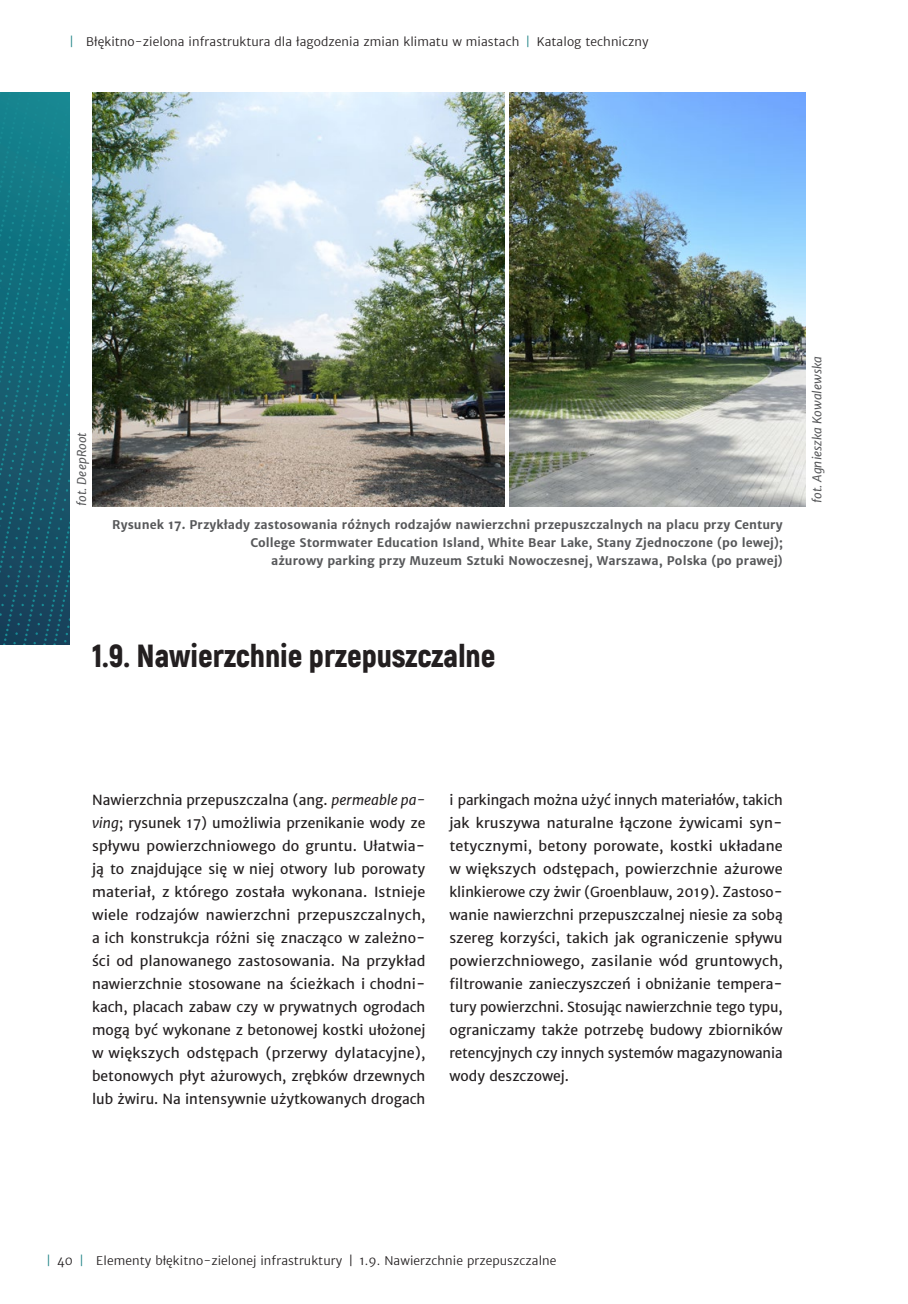
<style>
.page{position:relative;width:908px;height:1304px;background:#fff}
.page>*{position:absolute;margin:0;border:0;box-sizing:border-box;transform-origin:0 0}
.t1{font:900 32px "Akrobat";color:#231f20}
.body{font:14px/23px "Merriweather Sans";color:#231f20;text-align:justify}
.figure_style{font:700 12px/18px "Merriweather Sans";letter-spacing:.005em;color:#57585a;text-align:right}
.t2{font:300 12px "Merriweather Sans";letter-spacing:.005em;color:#231f20}
.copy{font:italic 12px "Merriweather Sans";letter-spacing:.005em;color:#57585a}
.s1{color:#228588}
.s2{font-style:italic}
</style>
<div class="page">
<svg style="left:0;top:92px;width:69px;height:552px"></svg>
<img style="left:92px;top:92px;width:412px;height:414px">
<img style="left:509px;top:92px;width:296px;height:414px">
<p class="t2" style="left:69px;top:34px;width:581px"><span class="s1">|</span> Błękitno-zielona infrastruktura dla łagodzenia zmian klimatu w miastach <span class="s1">|</span> Katalog techniczny</p>
<p class="copy" style="left:74px;top:506px;width:75px;rotate:-90deg">fot. DeepRoot</p>
<p class="figure_style" style="left:112px;top:516px;width:671px">Rysunek 17. Przykłady zastosowania różnych rodzajów nawierzchni przepuszczalnych na placu przy Century<br>College Stormwater Education Island, White Bear Lake, Stany Zjednoczone (po lewej);<br>ażurowy parking przy Muzeum Sztuki Nowoczesnej, Warszawa, Polska (po prawej)</p>
<p class="copy" style="left:809px;top:503px;width:149px;rotate:-90deg">fot. Agnieszka Kowalewska</p>
<h2 class="t1" style="left:92px;top:635px;width:404px">1.9. Nawierzchnie przepuszczalne</h2>
<p class="body" style="left:92px;top:788px;width:335px">Nawierzchnia przepuszczalna (ang. <span class="s2">permeable pa&shy;ving</span>; rysunek 17) umożliwia przenikanie wody ze spływu powierzchniowego do gruntu. Ułatwia&shy;ją to znajdujące się w niej otwory lub porowaty materiał, z którego została wykonana. Istnieje wiele rodzajów nawierzchni przepuszczalnych, a ich konstrukcja różni się znacząco w zależno&shy;ści od planowanego zastosowania. Na przykład nawierzchnie stosowane na ścieżkach i chodni&shy;kach, placach zabaw czy w prywatnych ogrodach mogą być wykonane z betonowej kostki ułożonej w większych odstępach (przerwy dylatacyjne), betonowych płyt ażurowych, zrębków drzewnych lub żwiru. Na intensywnie użytkowanych drogach</p>
<p class="body" style="left:449px;top:788px;width:335px">i parkingach można użyć innych materiałów, takich jak kruszywa naturalne łączone żywicami syn&shy;tetycznymi, betony porowate, kostki układane w większych odstępach, powierzchnie ażurowe klinkierowe czy żwir (Groenblauw, 2019). Zastoso&shy;wanie nawierzchni przepuszczalnej niesie za sobą szereg korzyści, takich jak ograniczenie spływu powierzchniowego, zasilanie wód gruntowych, filtrowanie zanieczyszczeń i obniżanie tempera&shy;tury powierzchni. Stosując nawierzchnie tego typu, ograniczamy także potrzebę budowy zbiorników retencyjnych czy innych systemów magazynowania wody deszczowej.</p>
<p class="t2" style="left:46px;top:1253px;width:511px"><span class="s1">|</span> 40 <span class="s1">|</span> Elementy błękitno-zielonej infrastruktury | 1.9. Nawierzchnie przepuszczalne</p>
</div>
